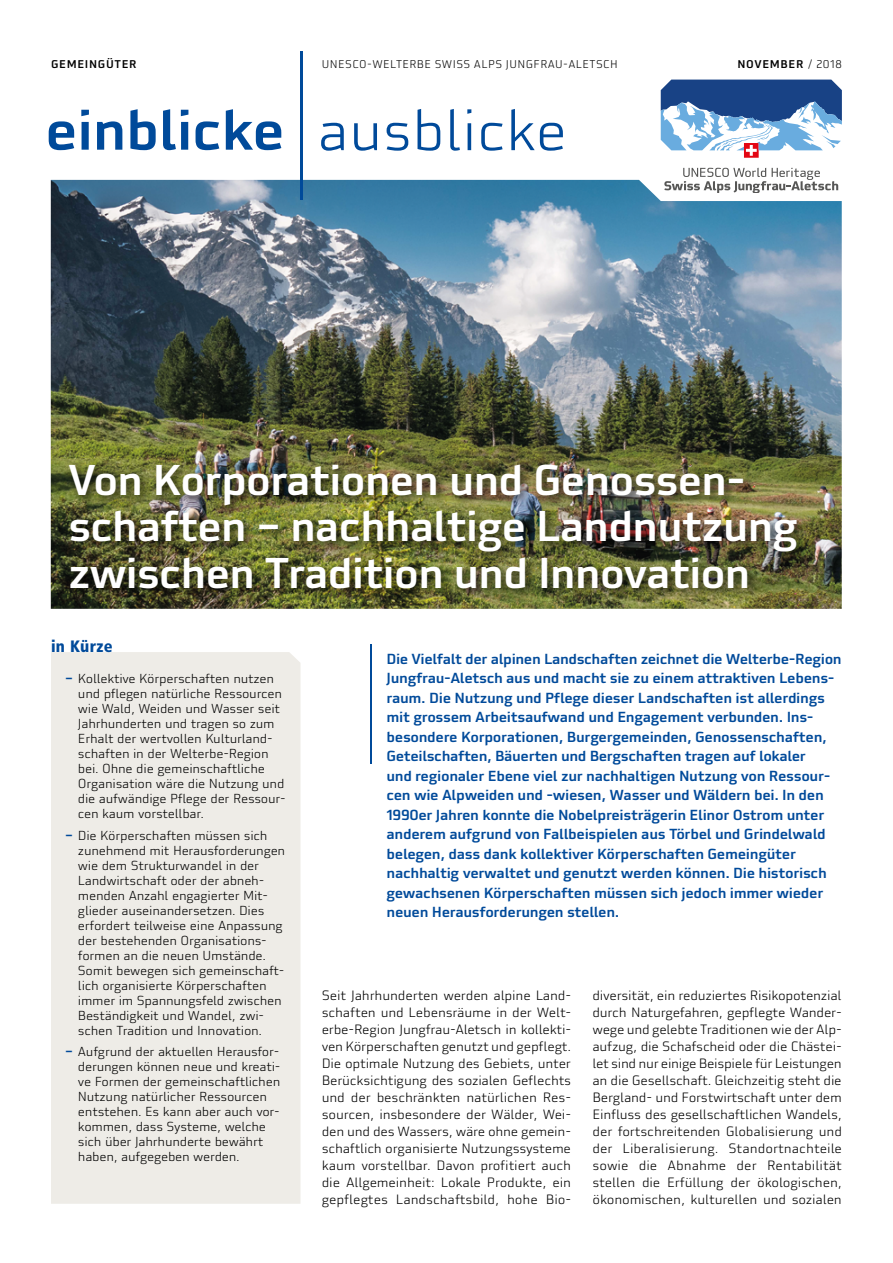
<style>
.page{position:relative;width:893px;height:1263px;background:#fff}
.page>*{position:absolute;margin:0;border:0;box-sizing:border-box;transform-origin:0 0}
.t1{font:300 57px "Utility Pro";letter-spacing:-.01em;color:#004a9a}
.t2{font:500 55.5px "Utility Pro";letter-spacing:-.02em;color:#004a9a}
.t3{font:500 42px/46.5px "Utility Pro";letter-spacing:-.03em;color:#fff}
.t4{font:900 condensed 16.5px "Frutiger LT Pro";letter-spacing:.02em;color:#004a9a}
.t5{font:500 14.25px/19.5px "Utility Pro";letter-spacing:-.025em;color:#004a9a}
.t6{font:300 13.2px/17px "Utility Pro";letter-spacing:-.01em;color:#000;text-align:justify}
.t7{font:300 12.75px/15px "Utility Pro";letter-spacing:-.02em;color:#000}
.t8{font:300 10.95px "Utility Pro";letter-spacing:.04em;color:#000}
.t9{font:500 10.95px "Utility Pro";letter-spacing:.06em;color:#000}
.s1{font-weight:300}
.s2{font-weight:500;font-size:13.5px;color:#004a9a}
</style>
<div class="page">
<div style="left:51px;top:652px;width:249px;height:552px;background:#eeece7"></div>
<img style="left:51px;top:180px;width:791px;height:429px">
<hr style="left:301px;top:51px;width:2px;height:149px;background:#004a9a">
<div style="left:65px;top:461px;width:744px;height:139px;background:#000;opacity:.75"></div>
<hr style="left:370px;top:645px;width:2px;height:119px;background:#004a9a">
<svg style="left:664px;top:168px;width:174px;height:25px"></svg>
<svg style="left:661px;top:80px;width:181px;height:78px"></svg>
<p class="t9" style="left:51px;top:57px;width:87px">GEMEINGÜTER</p>
<p class="t8" style="left:322px;top:58px;width:298px">UNESCO-WELTERBE SWISS ALPS JUNGFRAU-ALETSCH</p>
<p class="t9" style="left:737px;top:57px;width:106px">NOVEMBER <span class="s1">/ 2018</span></p>
<h1 class="t1" style="left:317px;top:97px;width:252px">ausblicke</h1>
<h2 class="t2" style="left:45px;top:95px;width:242px">einblicke</h2>
<h3 class="t3" style="left:68px;top:456px;width:732px">Von Korporationen und Genossen&shy;schaften – nachhaltige Landnutzung zwischen Tradition und Innovation</h3>
<p class="t4" style="left:51px;top:636px;width:63px">in Kürze</p>
<p class="t7" style="left:78px;top:671px;width:209px;text-indent:-13px"><span class="s2">–</span> Kollektive Körperschaften nutzen und pflegen natürliche Ressourcen wie Wald, Weiden und Wasser seit<br>Jahrhunderten und tragen so zum<br>Erhalt der wertvollen Kulturland&shy;schaften in der Welterbe- Region bei. Ohne die gemeinschaftliche<br>Organisation wäre die Nutzung und die aufwändige Pflege der Ressour&shy;cen kaum vorstellbar.</p>
<p class="t7" style="left:78px;top:828px;width:209px;text-indent:-13px"><span class="s2">–</span> Die Körperschaften müssen sich zunehmend mit Herausforderungen wie dem Strukturwandel in der<br>Landwirtschaft oder der abneh&shy;menden Anzahl engagierter Mit&shy;glieder auseinandersetzen. Dies erfordert teilweise eine Anpassung der bestehenden Organisations&shy;formen an die neuen Umstände.<br>Somit bewegen sich gemeinschaft&shy;lich organisierte Körperschaften immer im Spannungsfeld zwischen<br>Beständigkeit und Wandel, zwi&shy;schen Tradition und Innovation.</p>
<p class="t7" style="left:78px;top:1044px;width:204px;text-indent:-13px"><span class="s2">–</span> Aufgrund der aktuellen Herausfor&shy;derungen können neue und kreati&shy;ve Formen der gemeinschaftlichen<br>Nutzung natürlicher Ressourcen entstehen. Es kann aber auch vor&shy;kommen, dass Systeme, welche sich über Jahrhunderte bewährt haben, aufgegeben werden.</p>
<p class="t5" style="left:387px;top:649px;width:457px">Die Vielfalt der alpinen Landschaften zeichnet die Welterbe-Region Jungfrau-Aletsch aus und macht sie zu einem attraktiven Lebens&shy;raum. Die Nutzung und Pflege dieser Landschaften ist allerdings mit grossem Arbeitsaufwand und Engagement verbunden. Ins&shy;besondere Korporationen, Burgergemeinden, Genossenschaften, Geteilschaften, Bäuerten und Bergschaften tragen auf lokaler<br>und regionaler Ebene viel zur nachhaltigen Nutzung von Ressour&shy;cen wie Alpweiden und -wiesen, Wasser und Wäldern bei. In den 1990er Jahren konnte die Nobelpreisträgerin Elinor Ostrom unter anderem aufgrund von Fallbeispielen aus Törbel und Grindelwald belegen, dass dank kollektiver Körperschaften Gemeingüter nachhaltig verwaltet und genutzt werden können. Die historisch gewachsenen Körperschaften müssen sich jedoch immer wieder neuen Herausforderungen stellen.</p>
<p class="t6" style="left:322px;top:987px;width:251px">Seit Jahrhunderten werden alpine Land&shy;schaften und Lebensräume in der Welt&shy;erbe- Region Jungfrau-Aletsch in kollekti&shy;ven Körperschaften genutzt und gepflegt.<br>Die optimale Nutzung des Gebiets, unter Berücksichtigung des sozialen Geflechts und der beschränkten natürlichen Res&shy;sourcen, insbesondere der Wälder, Wei&shy;den und des Wassers, wäre ohne gemein&shy;schaftlich organisierte Nutzungssysteme kaum vorstellbar. Davon profitiert auch die Allgemeinheit: Lokale Produkte, ein gepflegtes Landschaftsbild, hohe Bio-</p>
<p class="t6" style="left:592px;top:987px;width:251px">diversität, ein reduziertes Risikopotenzial durch Naturgefahren, gepflegte Wander&shy;wege und gelebte Traditionen wie der Alp&shy;aufzug, die Schafscheid oder die Chästei&shy;let sind nur einige Beispiele für Leistungen an die Gesellschaft. Gleichzeitig steht die Bergland- und Forstwirtschaft unter dem Einfluss des gesellschaftlichen Wandels, der fortschreitenden Globalisierung und der Liberalisierung. Standortnachteile sowie die Abnahme der Rentabilität stellen die Erfüllung der ökologischen, ökonomischen, kulturellen und sozialen</p>
</div>
